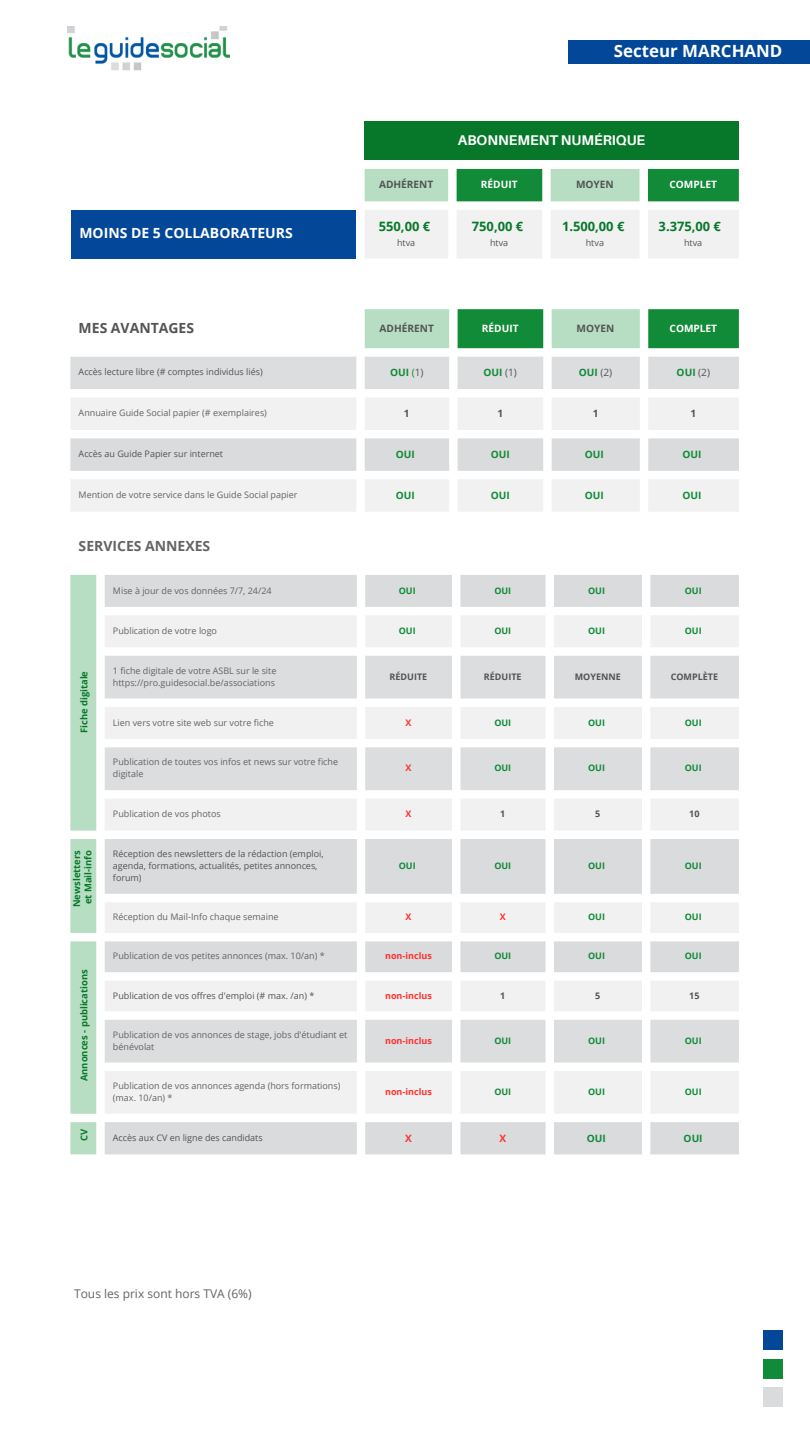
<style>
.page{position:relative;width:810px;height:1440px;background:#fff}
.page>*{position:absolute;margin:0;border:0;box-sizing:border-box;transform-origin:0 0}
.t1{font:700 16.9px "Open Sans";color:#fff}
.t2{font:700 14.1px "Aileron";color:#fff}
.t3{font:700 14px "Open Sans";color:#fff}
.t4{font:700 14px "Open Sans";color:#646464}
.t5{font:700 14px "Open Sans";color:#545454}
.t6{font:700 12.9px "Open Sans";color:#07782a}
.t7{font:12px "Open Sans";color:#646464}
.t8{font:700 10.1px "Open Sans";color:#118b37}
.t9{font:700 10.1px "Open Sans";color:#545454}
.t10{font:700 10.1px "Open Sans";color:#fff}
.t11{font:700 10.1px "Open Sans";color:#ff3131}
.t12{font:700 9.4px/11.2px "Open Sans";color:#07782a}
.t13{font:9px/12px "Open Sans";color:#646464}
.t14{font:9px/12px "Open Sans";color:#545454}
.t15{font:700 9px "Open Sans";color:#118b37}
.t16{font:700 9px "Open Sans";color:#ff3131}
.t17{font:700 9px "Open Sans";color:#545454}
.s1{font-weight:400}
.s2{font-weight:400;color:#545454}
</style>
<div class="page">
<div style="left:569px;top:40px;width:241px;height:23px;background:#024798"></div>
<div style="left:763px;top:1330px;width:20px;height:19px;background:#024798"></div>
<div style="left:763px;top:1359px;width:20px;height:19px;background:#118b37"></div>
<div style="left:763px;top:1388px;width:20px;height:19px;background:#d9dbdd"></div>
<img style="left:68px;top:27px;width:162px;height:44px">
<svg style="left:365px;top:309px;width:374px;height:39px;background:#6eb985"></svg>
<div style="left:70px;top:357px;width:669px;height:32px;background:#dbddde"></div>
<svg style="left:71px;top:398px;width:668px;height:113px;fill:#f1f1f1"></svg>
<svg style="left:70px;top:438px;width:669px;height:33px;background:#dbdddf"></svg>
<svg style="left:70px;top:575px;width:26px;height:579px;background:#bbdfc6"></svg>
<svg style="left:105px;top:575px;width:634px;height:579px;fill:#d9dbdd"></svg>
<svg style="left:105px;top:615px;width:634px;height:499px;fill:#f1f1f1"></svg>
<svg style="left:105px;top:656px;width:634px;height:407px"></svg>
<div style="left:365px;top:122px;width:374px;height:38px;background:#07782a"></div>
<svg style="left:365px;top:169px;width:374px;height:32px;background:#6db985"></svg>
<div style="left:71px;top:210px;width:285px;height:49px;background:#024798"></div>
<div style="left:365px;top:210px;width:374px;height:48px;background:#f1f1f1"></div>
<h1 class="t1" style="left:614px;top:39px;width:170px">Secteur MARCHAND</h1>
<h2 class="t2" style="left:458px;top:132px;width:189px">ABONNEMENT NUMÉRIQUE</h2>
<h3 class="t3" style="left:79px;top:223px;width:215px">MOINS DE 5 COLLABORATEURS</h3>
<p class="t9" style="left:379px;top:178px;width:56px">ADHÉRENT</p>
<p class="t10" style="left:481px;top:178px;width:38px">RÉDUIT</p>
<p class="t9" style="left:576px;top:178px;width:39px">MOYEN</p>
<p class="t10" style="left:669px;top:178px;width:49px">COMPLET</p>
<h3 class="t6" style="left:379px;top:218px;width:53px">550,00 €</h3>
<p class="t14" style="left:397px;top:236px;width:20px">htva</p>
<h3 class="t6" style="left:472px;top:218px;width:53px">750,00 €</h3>
<p class="t14" style="left:490px;top:236px;width:20px">htva</p>
<h3 class="t6" style="left:562px;top:218px;width:64px">1.500,00 €</h3>
<p class="t14" style="left:586px;top:236px;width:20px">htva</p>
<h3 class="t6" style="left:659px;top:218px;width:64px">3.375,00 €</h3>
<p class="t14" style="left:684px;top:236px;width:20px">htva</p>
<h3 class="t5" style="left:79px;top:318px;width:117px">MES AVANTAGES</h3>
<p class="t9" style="left:380px;top:322px;width:56px">ADHÉRENT</p>
<p class="t10" style="left:482px;top:322px;width:38px">RÉDUIT</p>
<p class="t9" style="left:577px;top:322px;width:39px">MOYEN</p>
<p class="t10" style="left:670px;top:322px;width:49px">COMPLET</p>
<p class="t14" style="left:79px;top:366px;width:186px">Accès lecture libre (# comptes individus liés)</p>
<p class="t8" style="left:390px;top:365px;width:35px">OUI <span class="s1">(</span><span class="s2">1)</span></p>
<p class="t8" style="left:483px;top:365px;width:35px">OUI <span class="s2">(1)</span></p>
<p class="t8" style="left:579px;top:365px;width:35px">OUI <span class="s2">(2)</span></p>
<p class="t8" style="left:677px;top:365px;width:35px">OUI <span class="s2">(2)</span></p>
<p class="t13" style="left:79px;top:407px;width:190px">Annuaire Guide Social papier (# exemplaires)</p>
<p class="t9" style="left:404px;top:406px;width:7px">1</p>
<p class="t9" style="left:497px;top:406px;width:7px">1</p>
<p class="t9" style="left:593px;top:406px;width:7px">1</p>
<p class="t9" style="left:690px;top:406px;width:7px">1</p>
<p class="t14" style="left:79px;top:448px;width:146px">Accès au Guide Papier sur internet</p>
<p class="t8" style="left:396px;top:447px;width:21px">OUI</p>
<p class="t8" style="left:491px;top:447px;width:21px">OUI</p>
<p class="t8" style="left:585px;top:447px;width:21px">OUI</p>
<p class="t8" style="left:683px;top:447px;width:21px">OUI</p>
<p class="t13" style="left:79px;top:489px;width:220px">Mention de votre service dans le Guide Social papier</p>
<p class="t8" style="left:396px;top:488px;width:21px">OUI</p>
<p class="t8" style="left:491px;top:488px;width:21px">OUI</p>
<p class="t8" style="left:585px;top:488px;width:21px">OUI</p>
<p class="t8" style="left:683px;top:488px;width:21px">OUI</p>
<h3 class="t4" style="left:79px;top:536px;width:133px">SERVICES ANNEXES</h3>
<p class="t13" style="left:113px;top:584px;width:160px">Mise à jour de vos données 7/7, 24/24</p>
<p class="t15" style="left:399px;top:584px;width:18px">OUI</p>
<p class="t15" style="left:494px;top:584px;width:18px">OUI</p>
<p class="t15" style="left:588px;top:584px;width:18px">OUI</p>
<p class="t15" style="left:685px;top:584px;width:18px">OUI</p>
<p class="t13" style="left:113px;top:625px;width:106px">Publication de votre logo</p>
<p class="t15" style="left:399px;top:624px;width:18px">OUI</p>
<p class="t15" style="left:494px;top:624px;width:18px">OUI</p>
<p class="t15" style="left:588px;top:624px;width:18px">OUI</p>
<p class="t15" style="left:685px;top:624px;width:18px">OUI</p>
<p class="t13" style="left:113px;top:664px;width:165px">1 fiche digitale de votre ASBL sur le site https://pro.guidesocial.be/associations</p>
<p class="t17" style="left:390px;top:670px;width:39px">RÉDUITE</p>
<p class="t17" style="left:484px;top:670px;width:39px">RÉDUITE</p>
<p class="t17" style="left:575px;top:670px;width:47px">MOYENNE</p>
<p class="t17" style="left:671px;top:670px;width:49px">COMPLÈTE</p>
<p class="t13" style="left:113px;top:716px;width:162px">Lien vers votre site web sur votre fiche</p>
<p class="t16" style="left:405px;top:716px;width:7px">X</p>
<p class="t15" style="left:494px;top:716px;width:18px">OUI</p>
<p class="t15" style="left:588px;top:716px;width:18px">OUI</p>
<p class="t15" style="left:685px;top:716px;width:18px">OUI</p>
<p class="t13" style="left:113px;top:756px;width:227px">Publication de toutes vos infos et news sur votre fiche digitale</p>
<p class="t16" style="left:405px;top:762px;width:7px">X</p>
<p class="t15" style="left:494px;top:762px;width:18px">OUI</p>
<p class="t15" style="left:588px;top:762px;width:18px">OUI</p>
<p class="t15" style="left:685px;top:762px;width:18px">OUI</p>
<p class="t13" style="left:113px;top:808px;width:109px">Publication de vos photos</p>
<p class="t16" style="left:405px;top:808px;width:7px">X</p>
<p class="t17" style="left:500px;top:808px;width:7px">1</p>
<p class="t17" style="left:595px;top:808px;width:7px">5</p>
<p class="t17" style="left:689px;top:808px;width:12px">10</p>
<p class="t14" style="left:113px;top:848px;width:212px">Réception des newsletters de la rédaction (emploi, agenda, formations, actualités, petites annonces, forum)</p>
<p class="t12" style="left:78px;top:733px;width:64px;rotate:-90deg">Fiche digitale</p>
<p class="t12" style="left:71px;top:907px;width:58px;rotate:-90deg">Newsletters et Mail-info</p>
<p class="t15" style="left:399px;top:859px;width:18px">OUI</p>
<p class="t15" style="left:494px;top:859px;width:18px">OUI</p>
<p class="t15" style="left:588px;top:859px;width:18px">OUI</p>
<p class="t15" style="left:685px;top:859px;width:18px">OUI</p>
<p class="t12" style="left:78px;top:1081px;width:113px;rotate:-90deg">Annonces - publications</p>
<p class="t12" style="left:78px;top:1141px;width:14px;rotate:-90deg">CV</p>
<p class="t13" style="left:113px;top:911px;width:167px">Réception du Mail-Info chaque semaine</p>
<p class="t16" style="left:405px;top:911px;width:7px">X</p>
<p class="t16" style="left:500px;top:911px;width:7px">X</p>
<p class="t15" style="left:588px;top:911px;width:18px">OUI</p>
<p class="t15" style="left:685px;top:911px;width:18px">OUI</p>
<p class="t13" style="left:113px;top:950px;width:213px">Publication de vos petites annonces (max. 10/an) *</p>
<p class="t16" style="left:385px;top:950px;width:48px">non-inclus</p>
<p class="t15" style="left:494px;top:950px;width:18px">OUI</p>
<p class="t15" style="left:588px;top:950px;width:18px">OUI</p>
<p class="t15" style="left:685px;top:950px;width:18px">OUI</p>
<p class="t14" style="left:113px;top:989px;width:203px">Publication de vos offres d'emploi (# max. /an) *</p>
<p class="t16" style="left:385px;top:989px;width:48px">non-inclus</p>
<p class="t17" style="left:500px;top:989px;width:7px">1</p>
<p class="t17" style="left:595px;top:989px;width:7px">5</p>
<p class="t17" style="left:689px;top:989px;width:12px">15</p>
<p class="t13" style="left:113px;top:1028px;width:236px">Publication de vos annonces de stage, jobs d'étudiant et bénévolat</p>
<p class="t16" style="left:385px;top:1034px;width:48px">non-inclus</p>
<p class="t15" style="left:494px;top:1034px;width:18px">OUI</p>
<p class="t15" style="left:588px;top:1034px;width:18px">OUI</p>
<p class="t15" style="left:685px;top:1034px;width:18px">OUI</p>
<p class="t13" style="left:113px;top:1079px;width:229px">Publication de vos annonces agenda (hors formations) (max. 10/an) *</p>
<p class="t16" style="left:385px;top:1085px;width:48px">non-inclus</p>
<p class="t15" style="left:494px;top:1085px;width:18px">OUI</p>
<p class="t15" style="left:588px;top:1085px;width:18px">OUI</p>
<p class="t15" style="left:685px;top:1085px;width:18px">OUI</p>
<p class="t14" style="left:113px;top:1131px;width:151px">Accès aux CV en ligne des candidats</p>
<p class="t11" style="left:405px;top:1131px;width:8px">X</p>
<p class="t11" style="left:499px;top:1131px;width:8px">X</p>
<p class="t8" style="left:587px;top:1131px;width:21px">OUI</p>
<p class="t8" style="left:684px;top:1131px;width:21px">OUI</p>
<h3 class="t7" style="left:74px;top:1285px;width:179px">Tous les prix sont hors TVA (6%)</h3>
</div>
